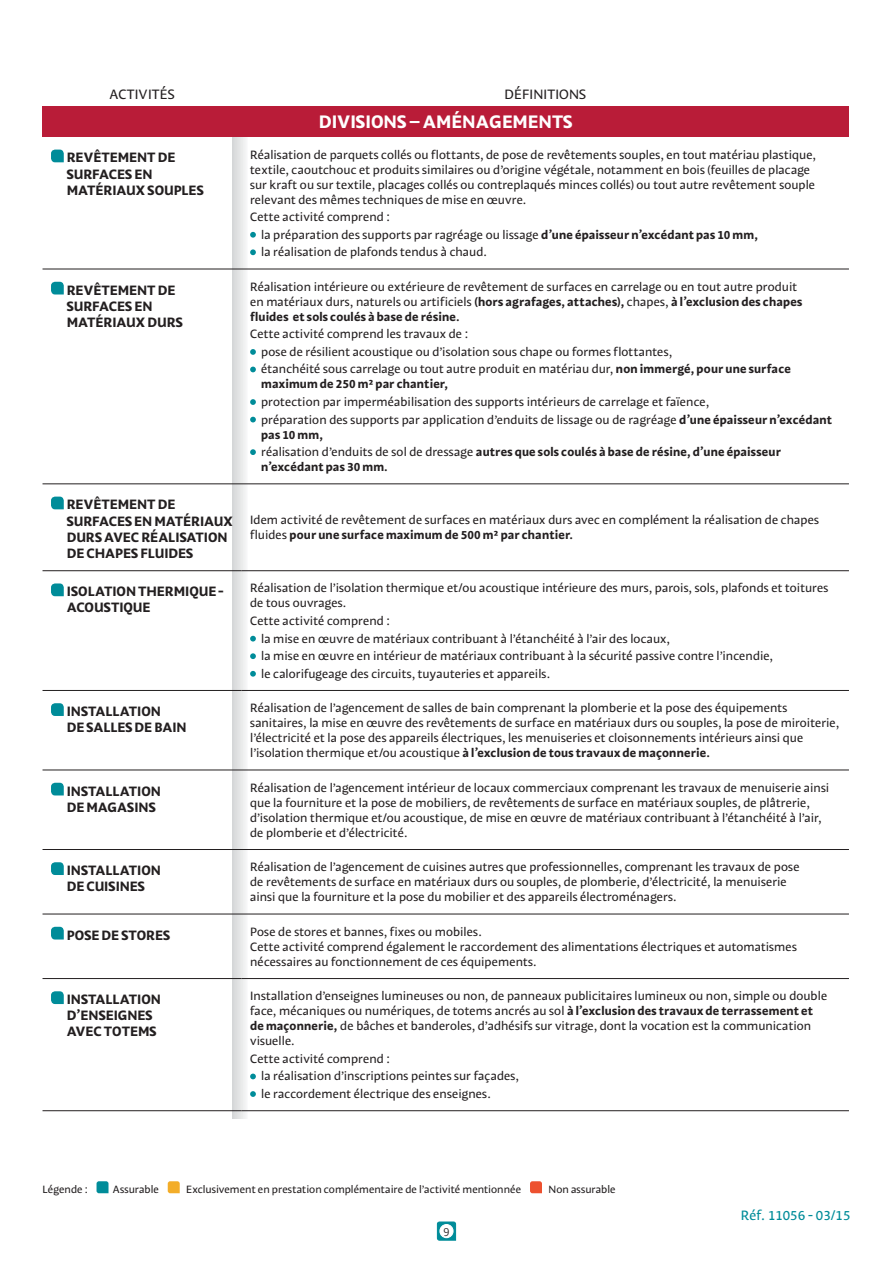
<style>
.page{position:relative;width:893px;height:1263px;background:#fff}
.page>*{position:absolute;margin:0;border:0;box-sizing:border-box;transform-origin:0 0}
.t1{font:18px "MAAF Bold";color:#fff}
.t2{font:13.5px/16.2px "MAAF Bold";letter-spacing:-.005em;color:#231f20}
.t3{font:13.5px "MAAF";letter-spacing:.01em;color:#231f20}
.t4{font:13.5px "MAAF";color:#008c99}
.t5{font:12px/15px "MAAF";letter-spacing:.005em;color:#231f20}
.t6{font:12px/15px "MAAF Bold";letter-spacing:.015em;color:#231f20}
.t7{font:12px "MAAF Light";color:#231f20}
.t8{font:10.5px "MAAF";color:#231f20}
.s1{font-family:"MAAF Bold"}
.s2{font-family:"MAAF"}
</style>
<div class="page">
<svg style="left:436px;top:1221px;width:21px;height:20px"></svg>
<div style="left:440px;top:1224px;width:13px;height:14px;background:#fff;border-radius:50%"></div>
<div style="left:439px;top:1224px;width:15px;height:14px;border:1px solid #fff;border-radius:50%"></div>
<svg style="left:97px;top:1181px;width:12px;height:12px"></svg>
<svg style="left:168px;top:1181px;width:12px;height:12px"></svg>
<svg style="left:530px;top:1181px;width:12px;height:12px"></svg>
<div style="left:43px;top:106px;width:806px;height:31px;background:#b91c38"></div>
<hr style="left:43px;top:269px;width:806px;height:1px;background:#231f20">
<hr style="left:43px;top:483px;width:806px;height:1px;background:#231f20">
<hr style="left:43px;top:570px;width:199px;height:1px;background:#231f20">
<hr style="left:43px;top:690px;width:199px;height:1px;background:#231f20">
<hr style="left:242px;top:570px;width:607px;height:1px;background:#231f20">
<hr style="left:242px;top:690px;width:607px;height:1px;background:#231f20">
<hr style="left:43px;top:770px;width:806px;height:1px;background:#231f20">
<hr style="left:43px;top:849px;width:806px;height:1px;background:#231f20">
<hr style="left:43px;top:914px;width:806px;height:1px;background:#231f20">
<hr style="left:43px;top:978px;width:199px;height:1px;background:#231f20">
<hr style="left:43px;top:1110px;width:199px;height:1px;background:#231f20">
<hr style="left:242px;top:978px;width:607px;height:1px;background:#231f20">
<hr style="left:242px;top:1110px;width:607px;height:1px;background:#231f20">
<svg style="left:51px;top:150px;width:13px;height:12px"></svg>
<svg style="left:250px;top:232px;width:6px;height:6px"></svg>
<svg style="left:250px;top:249px;width:6px;height:6px"></svg>
<svg style="left:51px;top:282px;width:13px;height:12px"></svg>
<svg style="left:250px;top:349px;width:6px;height:6px"></svg>
<svg style="left:250px;top:367px;width:6px;height:5px"></svg>
<svg style="left:250px;top:399px;width:6px;height:6px"></svg>
<svg style="left:250px;top:417px;width:6px;height:5px"></svg>
<svg style="left:250px;top:449px;width:6px;height:6px"></svg>
<svg style="left:51px;top:497px;width:13px;height:12px"></svg>
<svg style="left:51px;top:583px;width:13px;height:13px"></svg>
<svg style="left:250px;top:636px;width:6px;height:5px"></svg>
<svg style="left:250px;top:653px;width:6px;height:6px"></svg>
<svg style="left:250px;top:671px;width:6px;height:6px"></svg>
<svg style="left:51px;top:703px;width:13px;height:13px"></svg>
<svg style="left:51px;top:783px;width:13px;height:12px"></svg>
<svg style="left:51px;top:862px;width:13px;height:13px"></svg>
<svg style="left:51px;top:927px;width:13px;height:12px"></svg>
<svg style="left:51px;top:991px;width:13px;height:13px"></svg>
<svg style="left:250px;top:1073px;width:6px;height:6px"></svg>
<svg style="left:250px;top:1091px;width:6px;height:6px"></svg>
<p class="t3" style="left:109px;top:90px;width:67px">ACTIVITÉS</p>
<p class="t3" style="left:504px;top:90px;width:83px">DÉFINITIONS</p>
<h1 class="t1" style="left:319px;top:115px;width:255px">DIVISIONS – AMÉNAGEMENTS</h1>
<p class="t2" style="left:67px;top:151px;width:139px">REVÊTEMENT DE<br>SURFACES EN<br>MATÉRIAUX SOUPLES</p>
<p class="t5" style="left:250px;top:148px;width:567px">Réalisation de parquets collés ou flottants, de pose de revêtements souples, en tout matériau plastique, textile, caoutchouc et produits similaires ou d’origine végétale, notamment en bois (feuilles de placage sur kraft ou sur textile, placages collés ou contreplaqués minces collés) ou tout autre revêtement souple relevant des mêmes techniques de mise en œuvre.</p>
<p class="t5" style="left:261px;top:210px;width:498px;line-height:17.5px;text-indent:-11px">Cette activité comprend :<br>la préparation des supports par ragréage ou lissage <span class="s1">d’une épaisseur n’excédant pas 10 mm, </span>la réalisation de plafonds tendus à chaud.</p>
<p class="t2" style="left:67px;top:283px;width:118px">REVÊTEMENT DE<br>SURFACES EN<br>MATÉRIAUX DURS</p>
<p class="t5" style="left:250px;top:280px;width:549px">Réalisation intérieure ou extérieure de revêtement de surfaces en carrelage ou en tout autre produit</p>
<p class="t6" style="left:250px;top:295px;width:554px"><span class="s2">en matériaux durs, naturels ou artificiels</span> (hors agrafages, attaches), <span class="s2">chapes,</span> à l’exclusion des chapes fluides et sols coulés à base de résine.</p>
<p class="t5" style="left:261px;top:327px;width:531px;line-height:17.5px;text-indent:-11px">Cette activité comprend les travaux de :<br>pose de résilient acoustique ou d’isolation sous chape ou formes flottantes,<br>étanchéité sous carrelage ou tout autre produit en matériau dur, <span class="s1">non immergé, pour une surface</span></p>
<p class="t6" style="left:261px;top:378px;width:189px">maximum de 250 m² par chantier,</p>
<p class="t5" style="left:261px;top:394px;width:572px;line-height:17.5px">protection par imperméabilisation des supports intérieurs de carrelage et faïence,<br>préparation des supports par application d’enduits de lissage ou de ragréage <span class="s1">d’une épaisseur n’excédant</span></p>
<p class="t6" style="left:261px;top:427px;width:521px;line-height:17.5px">pas 10 mm,<br><span class="s2">réalisation d’enduits de sol de dressage</span> autres que sols coulés à base de résine, d’une épaisseur</p>
<p class="t6" style="left:261px;top:461px;width:128px">n’excédant pas 30 mm.</p>
<p class="t2" style="left:67px;top:498px;width:168px">REVÊTEMENT DE<br>SURFACES EN MATÉRIAUX<br>DURS AVEC RÉALISATION<br>DE CHAPES FLUIDES</p>
<p class="t5" style="left:250px;top:514px;width:570px">Idem activité de revêtement de surfaces en matériaux durs avec en complément la réalisation de chapes</p>
<p class="t6" style="left:250px;top:529px;width:325px"><span class="s2">fluides</span> pour une surface maximum de 500 m² par chantier.</p>
<p class="t2" style="left:67px;top:585px;width:158px">ISOLATION THERMIQUE -<br>ACOUSTIQUE</p>
<p class="t5" style="left:250px;top:582px;width:580px">Réalisation de l’isolation thermique et/ou acoustique intérieure des murs, parois, sols, plafonds et toitures de tous ouvrages.</p>
<p class="t5" style="left:261px;top:613px;width:513px;line-height:17.5px;text-indent:-11px">Cette activité comprend :<br>la mise en œuvre de matériaux contribuant à l’étanchéité à l’air des locaux,<br>la mise en œuvre en intérieur de matériaux contribuant à la sécurité passive contre l’incendie, le calorifugeage des circuits, tuyauteries et appareils.</p>
<p class="t2" style="left:67px;top:705px;width:121px">INSTALLATION<br>DE SALLES DE BAIN</p>
<p class="t5" style="left:250px;top:702px;width:591px">Réalisation de l’agencement de salles de bain comprenant la plomberie et la pose des équipements sanitaires, la mise en œuvre des revêtements de surface en matériaux durs ou souples, la pose de miroiterie, l’électricité et la pose des appareils électriques, les menuiseries et cloisonnements intérieurs ainsi que</p>
<p class="t6" style="left:250px;top:747px;width:461px"><span class="s2">l’isolation thermique et/ou acoustique</span> à l’exclusion de tous travaux de maçonnerie.</p>
<p class="t2" style="left:67px;top:784px;width:96px">INSTALLATION<br>DE MAGASINS</p>
<p class="t5" style="left:250px;top:781px;width:581px">Réalisation de l’agencement intérieur de locaux commerciaux comprenant les travaux de menuiserie ainsi que la fourniture et la pose de mobiliers, de revêtements de surface en matériaux souples, de plâtrerie, d’isolation thermique et/ou acoustique, de mise en œuvre de matériaux contribuant à l’étanchéité à l’air, de plomberie et d’électricité.</p>
<p class="t2" style="left:67px;top:864px;width:96px">INSTALLATION<br>DE CUISINES</p>
<p class="t5" style="left:250px;top:861px;width:551px">Réalisation de l’agencement de cuisines autres que professionnelles, comprenant les travaux de pose de revêtements de surface en matériaux durs ou souples, de plomberie, d’électricité, la menuiserie ainsi que la fourniture et la pose du mobilier et des appareils électroménagers.</p>
<p class="t2" style="left:67px;top:928px;width:105px">POSE DE STORES</p>
<p class="t5" style="left:250px;top:925px;width:548px">Pose de stores et bannes, fixes ou mobiles.<br>Cette activité comprend également le raccordement des alimentations électriques et automatismes nécessaires au fonctionnement de ces équipements.</p>
<p class="t2" style="left:67px;top:993px;width:96px">INSTALLATION<br>D’ENSEIGNES<br>AVEC TOTEMS</p>
<p class="t5" style="left:250px;top:990px;width:579px">Installation d’enseignes lumineuses ou non, de panneaux publicitaires lumineux ou non, simple ou double face, mécaniques ou numériques, de totems ancrés au sol <span class="s1">à l’exclusion des travaux de terrassement et de maçonnerie,</span> de bâches et banderoles, d’adhésifs sur vitrage, dont la vocation est la communication visuelle.</p>
<p class="t5" style="left:261px;top:1051px;width:259px;line-height:17.5px;text-indent:-11px">Cette activité comprend :<br>la réalisation d’inscriptions peintes sur façades, le raccordement électrique des enseignes.</p>
<p class="t8" style="left:43px;top:1186px;width:47px">Légende :</p>
<p class="t8" style="left:113px;top:1186px;width:48px">Assurable</p>
<p class="t8" style="left:186px;top:1186px;width:337px">Exclusivement en prestation complémentaire de l’activité mentionnée</p>
<p class="t8" style="left:548px;top:1186px;width:69px">Non assurable</p>
<p class="t7" style="left:443px;top:1227px;width:8px">9</p>
<p class="t4" style="left:741px;top:1211px;width:111px">Réf. 11056 - 03/15</p>
</div>
